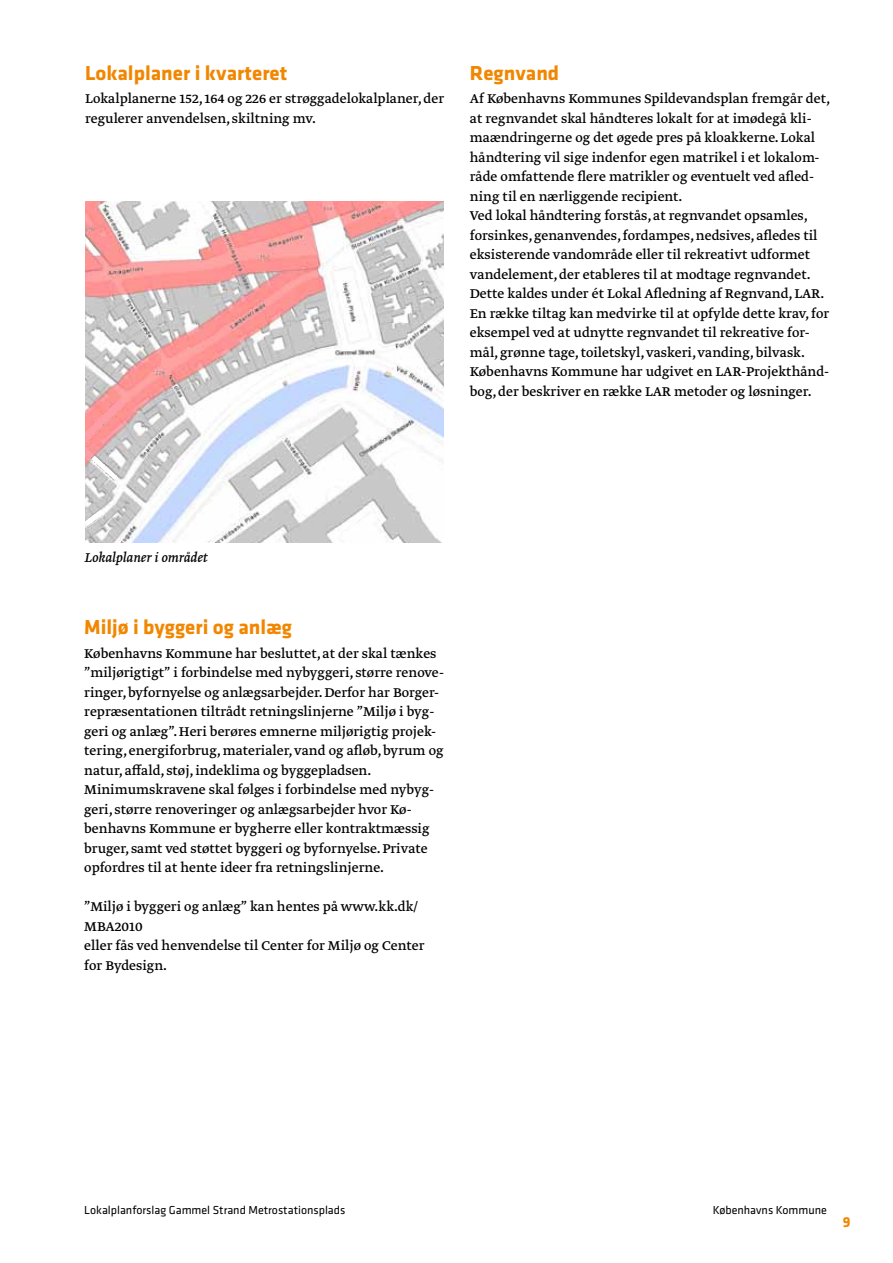
<style>
.page{position:relative;width:893px;height:1263px;background:#fff}
.page>*{position:absolute;margin:0;border:0;box-sizing:border-box;transform-origin:0 0}
.t1{font:700 21px "Klavika";color:#f18700}
.t2{font:15px/19.5px "Greta Text";color:#000}
.t3{font:italic 15px "Greta Text";color:#000}
.t4{font:700 15px "Klavika";color:#f18700}
.t5{font:12px "Klavika";color:#000}
</style>
<div class="page">
<img style="left:85px;top:202px;width:359px;height:340px">
<svg style="left:85px;top:237px;width:8px;height:12px"></svg>
<svg style="left:85px;top:274px;width:3px;height:6px"></svg>
<svg style="left:85px;top:399px;width:40px;height:81px;background:#e7b0b1"></svg>
<svg style="left:85px;top:510px;width:19px;height:18px"></svg>
<h1 class="t1" style="left:85px;top:61px;width:204px">Lokalplaner i kvarteret</h1>
<p class="t2" style="left:85px;top:90px;width:361px">Lokalplanerne 152, 164 og 226 er strøggadelokalplaner, der regulerer anvendelsen, skiltning mv.</p>
<h1 class="t1" style="left:470px;top:61px;width:91px">Regnvand</h1>
<p class="t2" style="left:470px;top:90px;width:362px">Af Københavns Kommunes Spildevandsplan fremgår det, at regnvandet skal håndteres lokalt for at imødegå kli&shy;maændringerne og det øgede pres på kloakkerne. Lokal håndtering vil sige indenfor egen matrikel i et lokalom&shy;råde omfattende flere matrikler og eventuelt ved afled&shy;ning til en nærliggende recipient.<br>Ved lokal håndtering forstås, at regnvandet opsamles, forsinkes, genanvendes, fordampes, nedsives, afledes til eksisterende vandområde eller til rekreativt udformet vandelement, der etableres til at modtage regnvandet.<br>Dette kaldes under ét Lokal Afledning af Regnvand, LAR.<br>En række tiltag kan medvirke til at opfylde dette krav, for eksempel ved at udnytte regnvandet til rekreative for&shy;mål, grønne tage, toiletskyl, vaskeri, vanding, bilvask.<br>Københavns Kommune har udgivet en LAR-Projekthånd&shy;bog, der beskriver en række LAR metoder og løsninger.</p>
<p class="t3" style="left:84px;top:552px;width:125px">Lokalplaner i området</p>
<h1 class="t1" style="left:84px;top:616px;width:209px">Miljø i byggeri og anlæg</h1>
<p class="t2" style="left:84px;top:644px;width:361px">Københavns Kommune har besluttet, at der skal tænkes ”miljørigtigt” i forbindelse med nybyggeri, større renove&shy;ringer, byfornyelse og anlægsarbejder. Derfor har Borger&shy;repræsentationen tiltrådt retningslinjerne ”Miljø i byg&shy;geri og anlæg”. Heri berøres emnerne miljørigtig projek&shy;tering, energiforbrug, materialer, vand og afløb, byrum og natur, affald, støj, indeklima og byggepladsen.<br>Minimumskravene skal følges i forbindelse med nybyg&shy;geri, større renoveringer og anlægsarbejder hvor Kø&shy;benhavns Kommune er bygherre eller kontraktmæssig bruger, samt ved støttet byggeri og byfornyelse. Private opfordres til at hente ideer fra retningslinjerne.</p>
<p class="t2" style="left:84px;top:898px;width:342px">”Miljø i byggeri og anlæg” kan hentes på www.kk.dk/<br>MBA2010<br>eller fås ved henvendelse til Center for Miljø og Center for Bydesign.</p>
<p class="t5" style="left:84px;top:1205px;width:263px">Lokalplanforslag Gammel Strand Metrostationsplads</p>
<p class="t5" style="left:713px;top:1205px;width:116px">Københavns Kommune</p>
<p class="t4" style="left:843px;top:1214px;width:9px">9</p>
</div>
